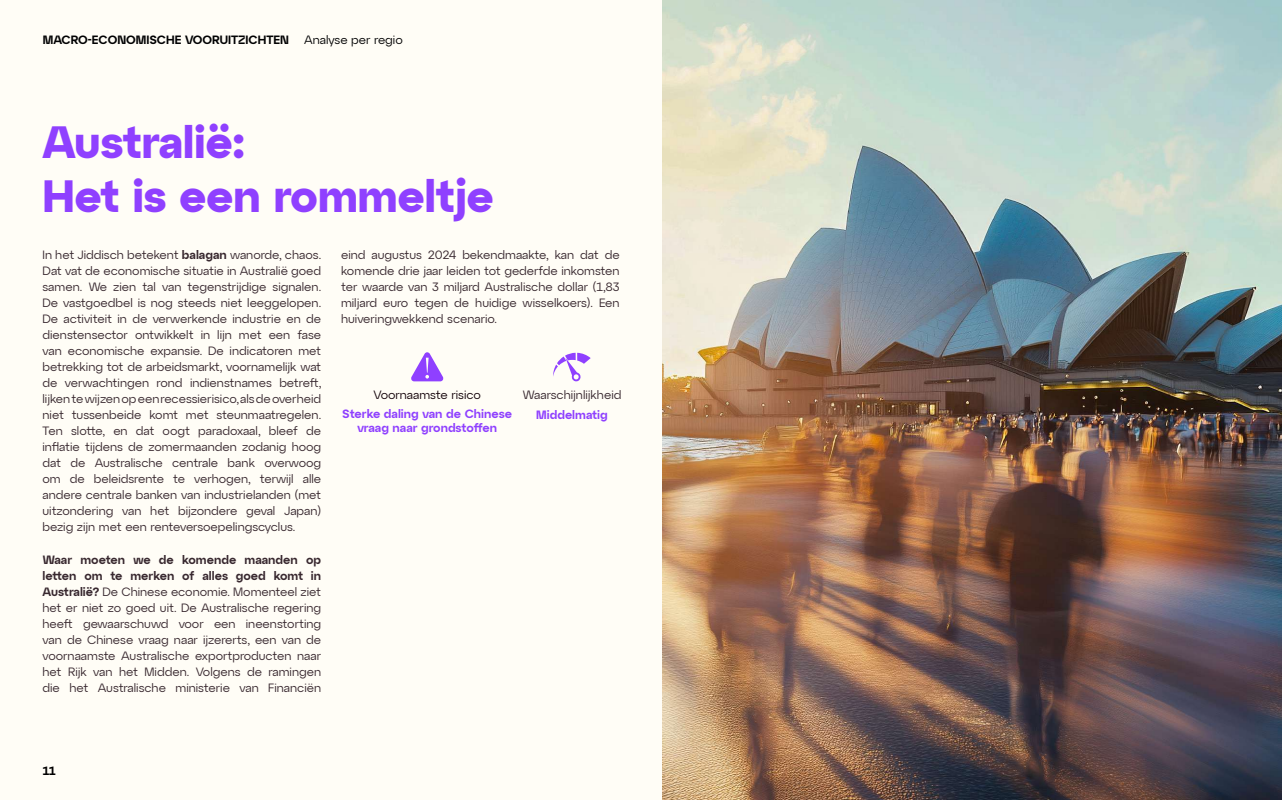
<style>
.page{position:relative;width:1282px;height:800px;background:#fff}
.page>*{position:absolute;margin:0;border:0;box-sizing:border-box;transform-origin:0 0}
.t1{font:700 45px/54px "Atyp Display";letter-spacing:-.01em;color:#8f40ff}
.t2{font:12px/16px "Atyp Display";color:#38282f;text-align:justify}
.t3{font:600 12px/14px "Atyp Display";color:#8f40ff;text-align:center}
.t4{font:600 12px "Atyp Display";color:#020203}
.t5{font:12px "Atyp Display";color:#14030a}
.t6{font:12px "Atyp Display";color:#020203}
.t7{font:600 12px "Atyp Display";color:#000}
.s1{font-weight:600}
</style>
<div class="page">
<div style="left:0;top:0;width:1281px;height:799px;background:#fffdf6"></div>
<svg style="left:411px;top:352px;width:32px;height:29px"></svg>
<svg style="left:553px;top:353px;width:37px;height:29px"></svg>
<img style="left:662px;top:0;width:619px;height:799px">
<p class="t4" style="left:43px;top:30px;width:248px">MACRO-ECONOMISCHE VOORUITZICHTEN</p>
<p class="t6" style="left:304px;top:30px;width:100px">Analyse per regio</p>
<h1 class="t1" style="left:43px;top:113px;width:453px">Australië:<br>Het is een rommeltje</h1>
<p class="t2" style="left:43px;top:246px;width:280px">In het Jiddisch betekent <span class="s1">balagan</span> wanorde, chaos.<br>Dat vat de economische situatie in Australië goed samen. We zien tal van tegenstrijdige signalen.<br>De vastgoedbel is nog steeds niet leeggelopen.<br>De activiteit in de verwerkende industrie en de dienstensector ontwikkelt in lijn met een fase van economische expansie. De indicatoren met betrekking tot de arbeidsmarkt, voornamelijk wat de verwachtingen rond indienstnames betreft, lijken te wijzen op een recessierisico, als de overheid niet tussenbeide komt met steunmaatregelen.<br>Ten slotte, en dat oogt paradoxaal, bleef de inflatie tijdens de zomermaanden zodanig hoog dat de Australische centrale bank overwoog om de beleidsrente te verhogen, terwijl alle andere centrale banken van industrielanden (met uitzondering van het bijzondere geval Japan) bezig zijn met een renteversoepelingscyclus.</p>
<p class="t2" style="left:43px;top:551px;width:280px"><span class="s1">Waar moeten we de komende maanden op letten om te merken of alles goed komt in Australië?</span> De Chinese economie. Momenteel ziet het er niet zo goed uit. De Australische regering heeft gewaarschuwd voor een ineenstorting van de Chinese vraag naar ijzererts, een van de voornaamste Australische exportproducten naar het Rijk van het Midden. Volgens de ramingen die het Australische ministerie van Financiën</p>
<p class="t2" style="left:341px;top:246px;width:280px">eind augustus 2024 bekendmaakte, kan dat de komende drie jaar leiden tot gederfde inkomsten ter waarde van 3 miljard Australische dollar (1,83 miljard euro tegen de huidige wisselkoers). Een huiveringwekkend scenario.</p>
<p class="t5" style="left:373px;top:385px;width:109px">Voornaamste risico</p>
<p class="t3" style="left:342px;top:406px;width:171px">Sterke daling van de Chinese vraag naar grondstoffen</p>
<p class="t2" style="left:522px;top:386px;width:100px">Waarschijnlijkheid</p>
<p class="t3" style="left:536px;top:406px;width:73px">Middelmatig</p>
<p class="t7" style="left:43px;top:761px;width:14px">11</p>
</div>
